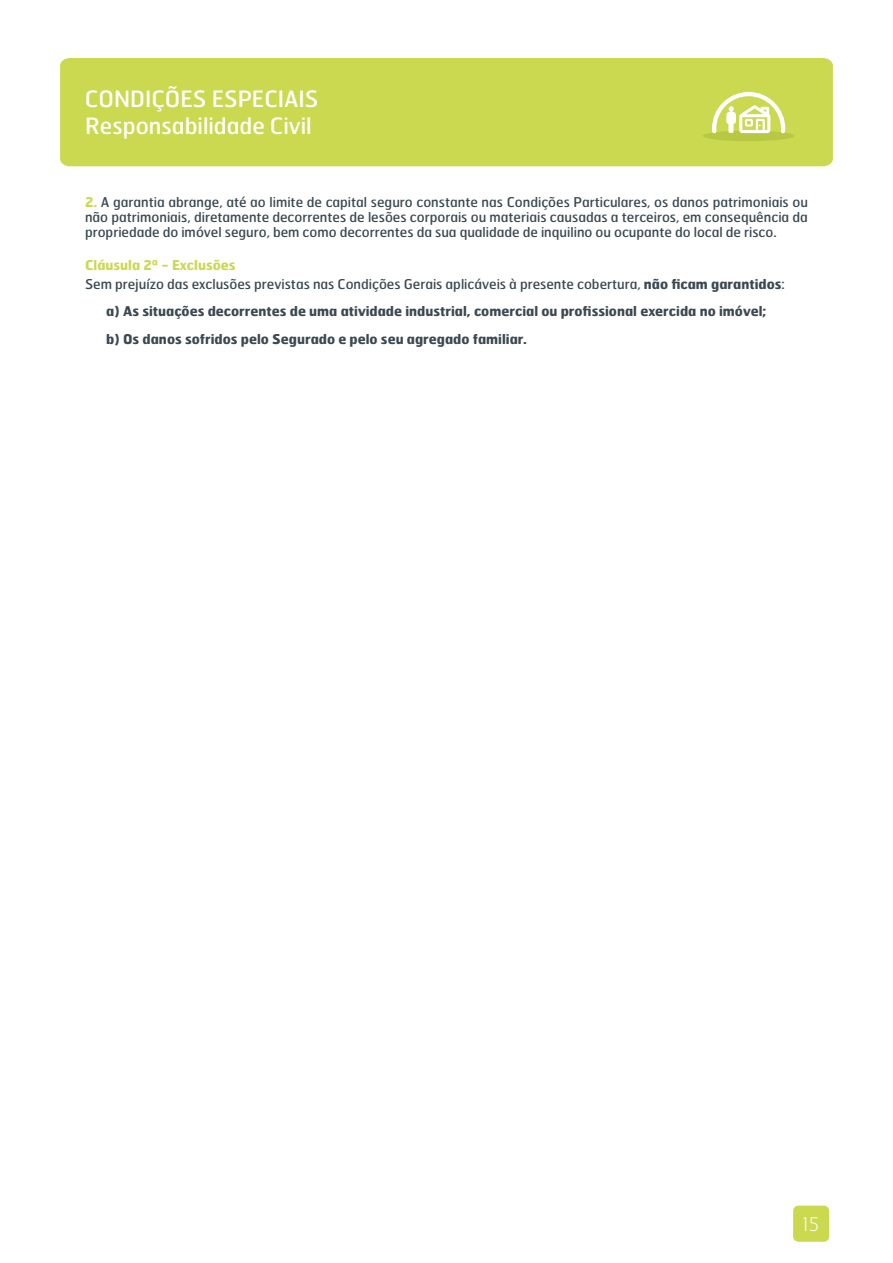
<style>
.page{position:relative;width:893px;height:1263px;background:#fff}
.page>*{position:absolute;margin:0;border:0;box-sizing:border-box;transform-origin:0 0}
.t1{font:22.5px/27px "Hermes";color:#fff}
.t2{font:100 18.75px "Hermes";color:#fff}
.t3{font:13.5px/14.7px "Hermes";color:#3c4951;text-align:justify}
.t4{font:700 13.5px/27.5px "Hermes";color:#3c4951}
.s1{font-weight:700;color:#cbd950}
.s2{font-weight:700}
</style>
<div class="page">
<div style="left:793px;top:1205px;width:36px;height:37px;background:#cbd950;border-radius:5px"></div>
<div style="left:60px;top:58px;width:773px;height:108px;background:#cbd950"></div>
<div style="left:703px;top:131px;width:91px;height:10px;background:#b9c843;border-radius:50%"></div>
<svg style="left:710px;top:90px;width:77px;height:44px"></svg>
<h1 class="t1" style="left:85px;top:85px;width:235px">CONDIÇÕES ESPECIAIS<br>Responsabilidade Civil</h1>
<p class="t3" style="left:85px;top:194px;width:724px"><span class="s1">2.</span> A garantia abrange, até ao limite de capital seguro constante nas Condições Particulares, os danos patrimoniais ou não patrimoniais, diretamente decorrentes de lesões corporais ou materiais causadas a terceiros, em consequência da propriedade do imóvel seguro, bem como decorrentes da sua qualidade de inquilino ou ocupante do local de risco.</p>
<p class="t3" style="left:85px;top:255px;width:701px;line-height:18.9px"><span class="s1">Cláusula 2ª - Exclusões<br></span>Sem prejuízo das exclusões previstas nas Condições Gerais aplicáveis à presente cobertura, <span class="s2">não ficam garantidos</span>:</p>
<p class="t4" style="left:106px;top:297px;width:661px">a) As situações decorrentes de uma atividade industrial, comercial ou profissional exercida no imóvel; b) Os danos sofridos pelo Segurado e pelo seu agregado familiar.</p>
<h2 class="t2" style="left:802px;top:1212px;width:18px">15</h2>
</div>
